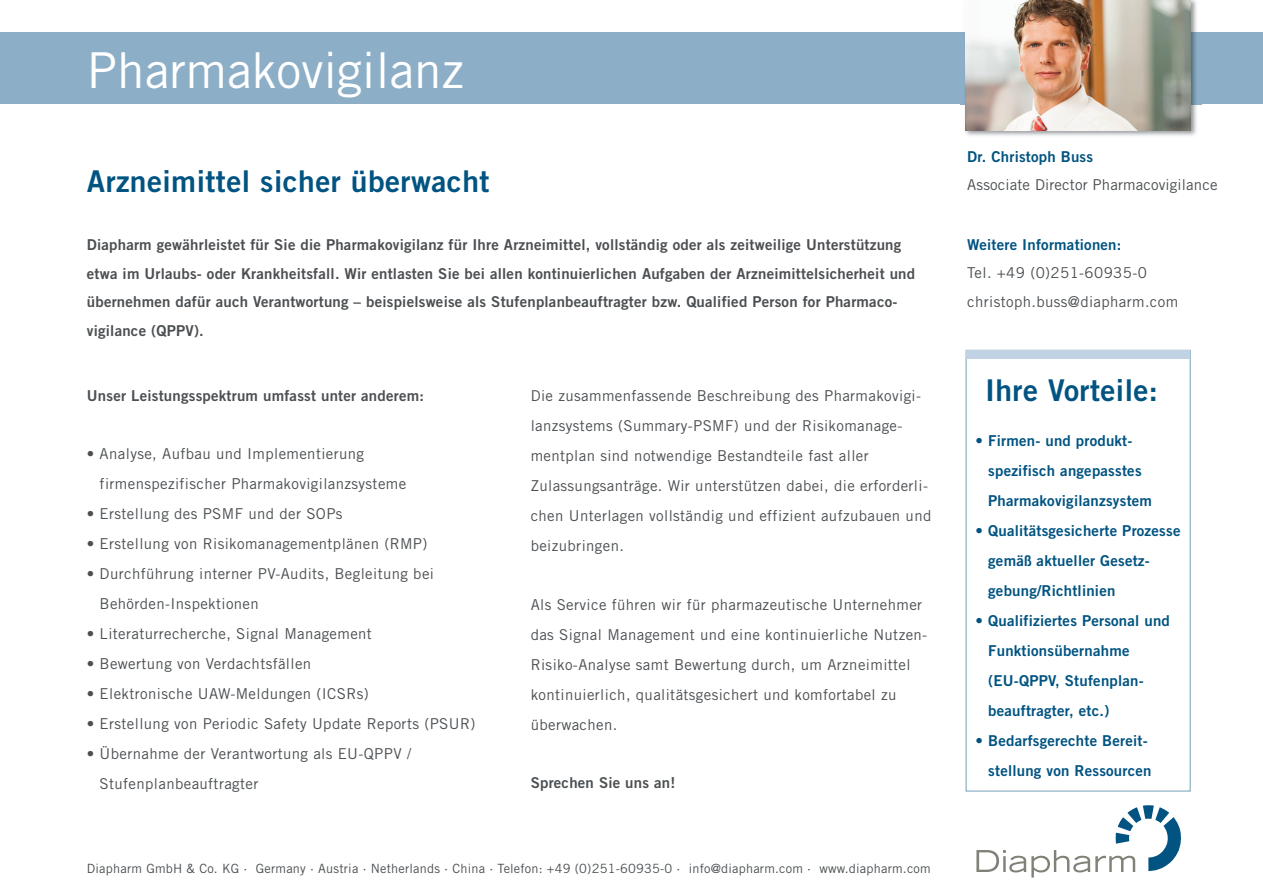
<style>
.page{position:relative;width:1263px;height:893px;background:#fff}
.page>*{position:absolute;margin:0;border:0;box-sizing:border-box;transform-origin:0 0}
.t1{font:49.5px "Trade Gothic";color:#fff}
.t2{font:30px "Trade Gothic Bold Two";letter-spacing:.015em;color:#015381}
.t3{font:15px/30px "Trade Gothic";letter-spacing:.025em;color:#4b4f52}
.t4{font:15px/28.5px "Trade Gothic Bold Two";letter-spacing:.015em;color:#4b4f52}
.t5{font:15px/30px "Trade Gothic Bold Two";letter-spacing:.015em;color:#015381}
.t6{font:12.75px "Trade Gothic";letter-spacing:.015em;color:#4b4f52}
</style>
<div class="page">
<div style="left:966px;top:350px;width:224px;height:441px;border:1px solid #739fba"></div>
<div style="left:0;top:33px;width:1263px;height:71px;background:#8caec7"></div>
<div style="left:966px;top:351px;width:224px;height:8px;background:#c1d3e2"></div>
<img style="left:960px;top:0;width:242px;height:136px">
<img style="left:966px;top:0;width:224px;height:130px">
<svg style="left:976px;top:805px;width:205px;height:72px"></svg>
<h1 class="t1" style="left:87px;top:52px;width:378px">Pharmakovigilanz</h1>
<h2 class="t2" style="left:87px;top:170px;width:404px">Arzneimittel sicher überwacht</h2>
<p class="t5" style="left:967px;top:143px;width:127px">Dr. Christoph Buss</p>
<p class="t3" style="left:967px;top:171px;width:252px">Associate Director Pharmacovigilance</p>
<p class="t4" style="left:87px;top:232px;width:830px">Diapharm gewährleistet für Sie die Pharmakovigilanz für Ihre Arzneimittel, vollständig oder als zeitweilige Unterstützung etwa im Urlaubs- oder Krankheitsfall. Wir entlasten Sie bei allen kontinuierlichen Aufgaben der Arzneimittelsicherheit und übernehmen dafür auch Verantwortung – beispielsweise als Stufenplanbeauftragter bzw. Qualified Person for Pharmaco - vigilance (QPPV).</p>
<p class="t5" style="left:967px;top:231px;width:156px">Weitere Informationen:</p>
<p class="t3" style="left:967px;top:260px;width:212px;line-height:28.5px">Tel. +49 (0)251-60935-0 christoph.buss@diapharm.com</p>
<p class="t4" style="left:87px;top:382px;width:339px">Unser Leistungsspektrum umfasst unter anderem:</p>
<p class="t3" style="left:100px;top:440px;width:308px;text-indent:-13px">• Analyse, Aufbau und Implementierung firmenspezifischer Pharmakovigilanzsysteme</p>
<p class="t3" style="left:87px;top:500px;width:257px">• Erstellung des PSMF und der SOPs</p>
<p class="t3" style="left:87px;top:530px;width:342px">• Erstellung von Risikomanagementplänen (RMP)</p>
<p class="t3" style="left:100px;top:560px;width:336px;text-indent:-13px">• Durchführung interner PV-Audits, Begleitung bei<br>Behörden-Inspektionen</p>
<p class="t3" style="left:87px;top:620px;width:286px">• Literaturrecherche, Signal Management</p>
<p class="t3" style="left:87px;top:650px;width:226px">• Bewertung von Verdachtsfällen</p>
<p class="t3" style="left:87px;top:680px;width:283px">• Elektronische UAW-Meldungen (ICSRs)</p>
<p class="t3" style="left:87px;top:710px;width:390px">• Erstellung von Periodic Safety Update Reports (PSUR)</p>
<p class="t3" style="left:100px;top:740px;width:313px;text-indent:-13px">• Übernahme der Verantwortung als EU-QPPV /<br>Stufenplanbeauftragter</p>
<p class="t3" style="left:531px;top:382px;width:402px">Die zusammenfassende Beschreibung des Pharmakovigi&shy;lanzsystems (Summary-PSMF) und der Risikomanage&shy;mentplan sind notwendige Bestandteile fast aller Zulassungsanträge. Wir unterstützen dabei, die erforderli&shy;chen Unterlagen vollständig und effizient aufzubauen und beizubringen.</p>
<p class="t3" style="left:531px;top:590px;width:398px">Als Service führen wir für pharmazeutische Unternehmer das Signal Management und eine kontinuierliche Nutzen-Risiko-Analyse samt Bewertung durch, um Arzneimittel kontinuierlich, qualitätsgesichert und komfortabel zu überwachen.</p>
<p class="t4" style="left:531px;top:770px;width:146px">Sprechen Sie uns an!</p>
<p class="t6" style="left:87px;top:864px;width:845px">Diapharm GmbH &amp; Co. KG · Germany · Austria · Netherlands · China · Telefon: +49 (0)251-60935-0 · info@diapharm.com · www.diapharm.com</p>
<h2 class="t2" style="left:985px;top:379px;width:175px">Ihre Vorteile:</h2>
<p class="t5" style="left:988px;top:427px;width:165px;text-indent:-13px">• Firmen- und produkt&shy;spezifisch angepasstes<br>Pharmakovigilanzsystem</p>
<p class="t5" style="left:988px;top:517px;width:194px;text-indent:-13px">• Qualitätsgesicherte Prozesse gemäß aktueller Gesetz&shy;gebung/Richtlinien</p>
<p class="t5" style="left:988px;top:607px;width:183px;text-indent:-13px">• Qualifiziertes Personal und<br>Funktionsübernahme (EU-QPPV, Stufenplan&shy;beauftragter, etc.)</p>
<p class="t5" style="left:975px;top:727px;width:178px;text-align:right">• Bedarfsgerechte Bereit&shy;stellung von Ressourcen</p>
</div>
